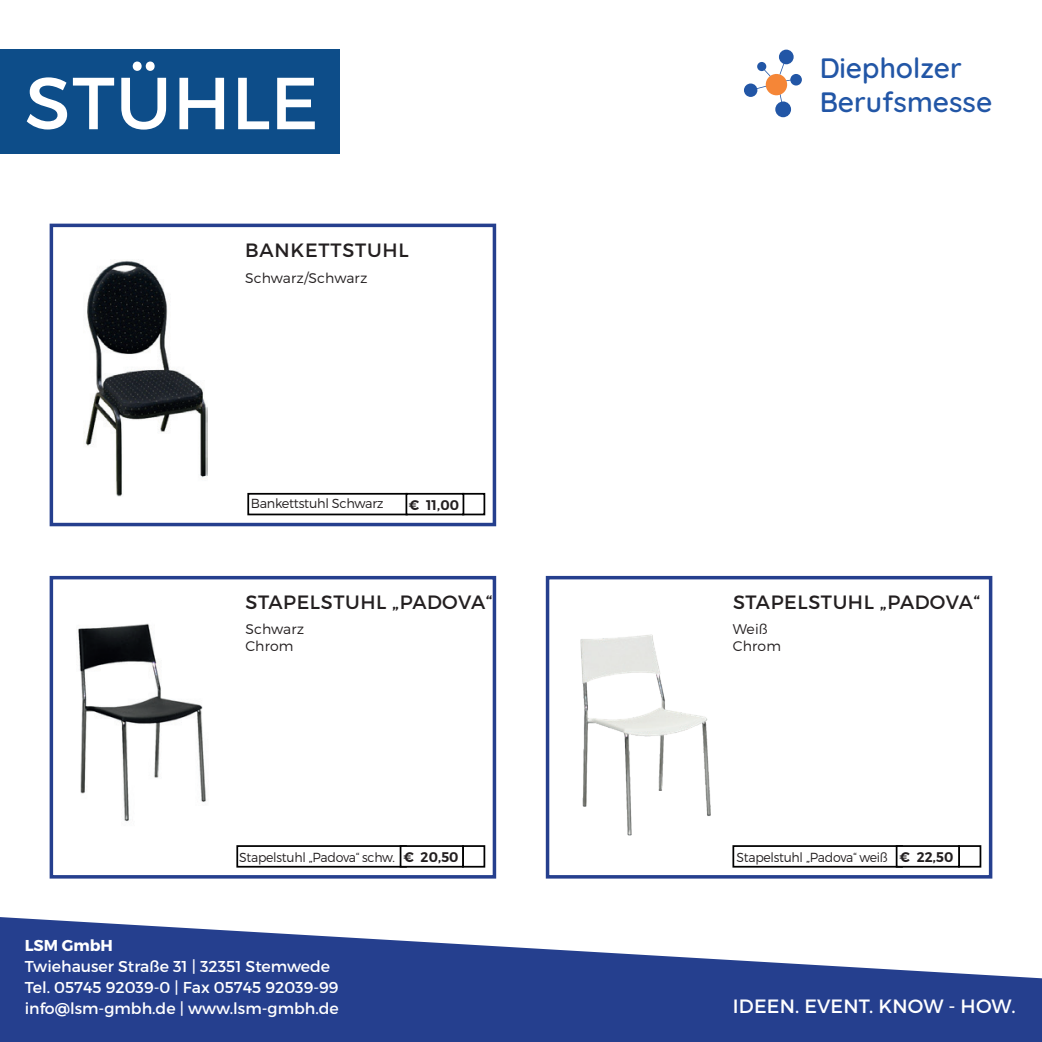
<style>
.page{position:relative;width:1042px;height:1042px;background:#fff}
.page>*{position:absolute;margin:0;border:0;box-sizing:border-box;transform-origin:0 0}
.t1{font:73.5px "Montserrat";letter-spacing:.01em;color:#fff}
.t2{font:300 28px/34.5px "Quicksand";color:#2256a6}
.t3{font:19.25px "Montserrat";letter-spacing:.03em;color:#231f20}
.t4{font:19.25px "Montserrat";letter-spacing:.01em;color:#fff}
.t5{font:15.75px/21px "Montserrat";color:#fff}
.t6{font:700 15.75px "Montserrat";color:#fff}
.t7{font:300 14px/17.5px "Montserrat";letter-spacing:.01em;color:#231f20}
.t8{font:600 14px "Montserrat";color:#231f20;scale:.95 1}
.t9{font:300 13.12px "Montserrat";letter-spacing:-.02em;color:#231f20;scale:.95 1}
.t10{font:300 13.12px "Montserrat";letter-spacing:-.02em;color:#231f20}
.s1{font-weight:600;font-size:14px}
</style>
<div class="page">
<svg style="left:0;top:917px;width:1042px;height:125px;fill:#253f8e"></svg>
<div style="left:0;top:50px;width:340px;height:104px;background:#0d4d89"></div>
<div style="left:50px;top:576px;width:446px;height:302px;border:4px solid #253f8e"></div>
<div style="left:50px;top:224px;width:446px;height:302px;border:4px solid #253f8e"></div>
<div style="left:247px;top:493px;width:161px;height:22px;background:#fff;border:2px solid #000"></div>
<div style="left:462px;top:493px;width:23px;height:22px;background:#fff;border:2px solid #000"></div>
<div style="left:405px;top:493px;width:59px;height:22px;background:#fff;border:2px solid #000"></div>
<img style="left:83px;top:260px;width:124px;height:237px">
<div style="left:732px;top:845px;width:171px;height:22px;background:#fff;border:2px solid #000"></div>
<div style="left:958px;top:845px;width:23px;height:22px;background:#fff;border:2px solid #000"></div>
<div style="left:896px;top:845px;width:64px;height:22px;background:#fff;border:2px solid #000"></div>
<div style="left:236px;top:845px;width:171px;height:22px;background:#fff;border:2px solid #000"></div>
<div style="left:462px;top:845px;width:23px;height:22px;background:#fff;border:2px solid #000"></div>
<div style="left:400px;top:845px;width:64px;height:22px;background:#fff;border:2px solid #000"></div>
<img style="left:78px;top:623px;width:128px;height:199px">
<img style="left:580px;top:634px;width:130px;height:202px">
<div style="left:546px;top:576px;width:446px;height:302px;border:4px solid #253f8e"></div>
<svg style="left:753px;top:60px;width:39px;height:46px"></svg>
<div style="left:744px;top:84px;width:13px;height:13px;background:#2256a6;border-radius:50%"></div>
<div style="left:757px;top:62px;width:9px;height:9px;background:#2256a6;border-radius:50%"></div>
<div style="left:779px;top:50px;width:14px;height:14px;background:#2256a6;border-radius:50%"></div>
<div style="left:790px;top:74px;width:12px;height:12px;background:#2256a6;border-radius:50%"></div>
<div style="left:775px;top:101px;width:16px;height:16px;background:#2256a6;border-radius:50%"></div>
<div style="left:766px;top:74px;width:21px;height:21px;background:#f58637;border-radius:50%"></div>
<h1 class="t1" style="left:25px;top:58px;width:295px">STÜHLE</h1>
<p class="t3" style="left:245px;top:238px;width:165px">BANKETTSTUHL</p>
<p class="t7" style="left:245px;top:269px;width:124px">Schwarz/Schwarz</p>
<p class="t10" style="left:251px;top:496px;width:134px">Bankettstuhl Schwarz</p>
<p class="t8" style="left:409px;top:496px;width:54px">€ 11,00</p>
<p class="t3" style="left:245px;top:590px;width:247px">STAPELSTUHL „PADOVA“</p>
<p class="t7" style="left:245px;top:619px;width:60px">Schwarz<br>Chrom</p>
<h2 class="t2" style="left:819px;top:48px;width:174px">Diepholzer<br>Berufsmesse</h2>
<p class="t3" style="left:733px;top:590px;width:247px">STAPELSTUHL „PADOVA“</p>
<p class="t7" style="left:733px;top:619px;width:50px">Weiß<br>Chrom</p>
<p class="t9" style="left:239px;top:849px;width:233px">Stapelstuhl „Padova“ schw. <span class="s1">€ 20,50</span></p>
<p class="t9" style="left:736px;top:849px;width:230px">Stapelstuhl „Padova“ weiß <span class="s1">€ 22,50</span></p>
<p class="t6" style="left:25px;top:935px;width:90px">LSM GmbH</p>
<p class="t5" style="left:25px;top:955px;width:315px">Twiehauser Straße 31 | 32351 Stemwede<br>Tel. 05745 92039-0 | Fax 05745 92039-99 info@lsm-gmbh.de | www.lsm-gmbh.de</p>
<p class="t4" style="left:733px;top:994px;width:284px">IDEEN. EVENT. KNOW - HOW.</p>
</div>
